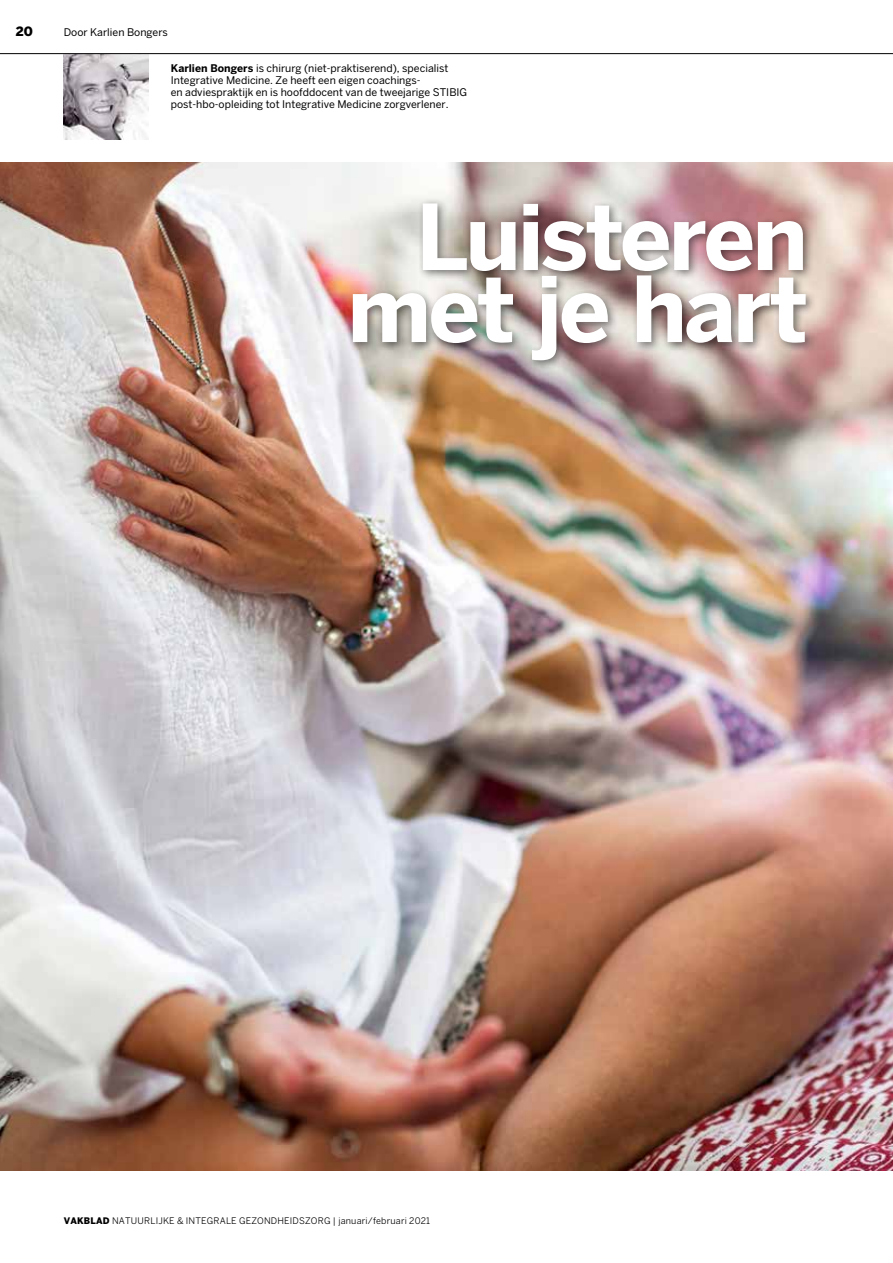
<style>
.page{position:relative;width:893px;height:1263px;background:#fff}
.page>*{position:absolute;margin:0;border:0;box-sizing:border-box;transform-origin:0 0}
.t1{font:700 90px/72px "Benton Sans";letter-spacing:-.035em;color:#fff;text-align:right}
.t2{font:900 12.75px "Benton Sans";color:#000}
.t3{font:10.5px/12px "Benton Sans";color:#000}
.t4{font:9px "Benton Sans";letter-spacing:.02em;color:#000}
.s1{font-weight:700}
.s2{font-weight:900}
</style>
<div class="page">
<img style="left:64px;top:54px;width:85px;height:85px">
<img style="left:0;top:162px;width:893px;height:1008px">
<hr style="left:0;top:53px;width:893px;height:1px;background:#000">
<div style="left:347px;top:198px;width:470px;height:174px;background:#000;opacity:.5"></div>
<p class="t2" style="left:16px;top:24px;width:19px">20</p>
<p class="t3" style="left:64px;top:26px;width:106px">Door Karlien Bongers</p>
<p class="t3" style="left:171px;top:62px;width:298px"><span class="s1">Karlien Bongers</span> is chirurg (niet-praktiserend), specialist Integrative Medicine. Ze heeft een eigen coachings-<br>en adviespraktijk en is hoofddocent van de tweejarige STIBIG post-hbo-opleiding tot Integrative Medicine zorgverlener.</p>
<h1 class="t1" style="left:347px;top:200px;width:462px">Luisteren met je hart</h1>
<p class="t4" style="left:64px;top:1215px;width:368px"><span class="s2">VAKBLAD</span> NATUURLIJKE &amp; INTEGRALE GEZONDHEIDSZORG | januari/februari 2021</p>
</div>
